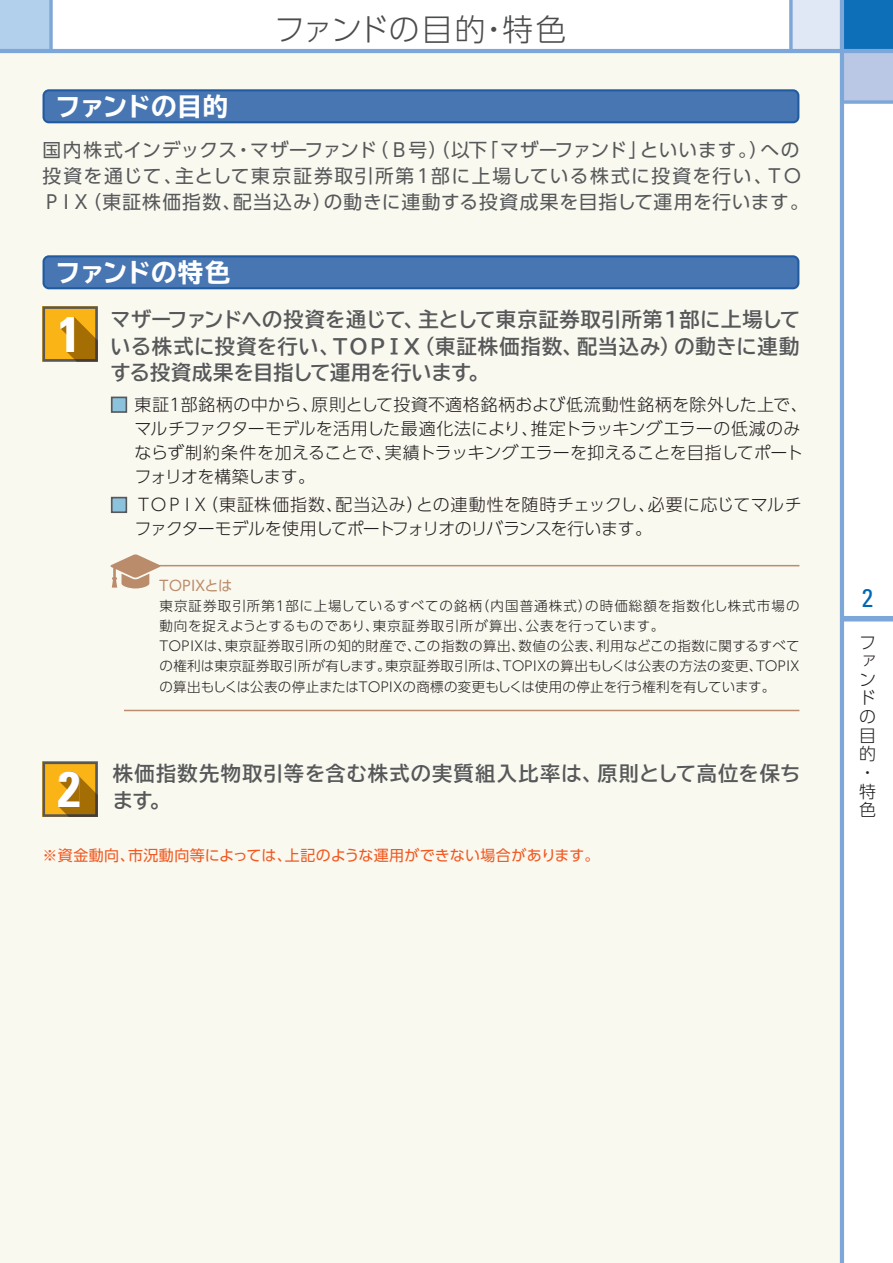
<style>
.page{position:relative;width:893px;height:1263px;background:#fff}
.page>*{position:absolute;margin:0;border:0;box-sizing:border-box;transform-origin:0 0}
.t1{font:700 condensed 49.95px "Univers";color:#fff}
.t2{font:300 30.75px "UD Shin Go Pro";letter-spacing:.005em;color:#4b4c4d}
.t3{font:700 expanded 25.5px "TBUD Go Std";letter-spacing:-.025em;color:#fff}
.t4{font:condensed 25.5px "Univers";color:#0166b3}
.t5{font:700 20.25px/26.7px "TBUD Go Std";letter-spacing:.035em;color:#57585a;text-align:justify}
.t6{font:18.75px/26.2px "UD Shin Go Pro";letter-spacing:.045em;color:#57585a}
.t7{font:300 16.95px/18.6px "UD Shin Go Pro";letter-spacing:-.01em;color:#231f20}
.t8{font:15px "UD Shin Go Pro";letter-spacing:.025em;color:#f15921}
.t9{font:14.25px "UD Shin Go Pro";letter-spacing:-.21em;color:#ba8c6b}
.t10{font:300 13.5px/20.2px "UD Shin Go Pro";letter-spacing:.03em;color:#231f20}
.s1{color:#8cc2db}
</style>
<div class="page">
<div style="left:0;top:0;width:51px;height:51px;background:#b2cfeb"></div>
<div style="left:842px;top:0;width:51px;height:51px;background:#0c6fb8"></div>
<div style="left:842px;top:51px;width:51px;height:51px;background:#bac8e6"></div>
<div style="left:791px;top:0;width:51px;height:51px;background:#e1e8f5"></div>
<div style="left:842px;top:616px;width:51px;height:5px;background:#7ca7d8"></div>
<div style="left:0;top:51px;width:842px;height:1212px;background:#faf9f0"></div>
<hr style="left:840px;top:0;width:4px;height:1263px;background:#7ca7d8">
<hr style="left:0;top:49px;width:893px;height:4px;background:#7ca7d8">
<svg style="left:844px;top:100px;width:49px;height:4px"></svg>
<svg style="left:49px;top:0;width:4px;height:49px"></svg>
<svg style="left:789px;top:0;width:4px;height:49px"></svg>
<div style="left:111px;top:397px;width:16px;height:16px;border:2px solid #57585a"></div>
<div style="left:111px;top:497px;width:16px;height:16px;border:2px solid #57585a"></div>
<svg style="left:43px;top:89px;width:756px;height:34px;background:#4474b0"></svg>
<svg style="left:43px;top:255px;width:756px;height:34px;background:#4474b0"></svg>
<svg style="left:43px;top:306px;width:55px;height:56px;background:#c8911b"></svg>
<svg style="left:43px;top:761px;width:55px;height:56px;background:#be8e28"></svg>
<hr style="left:124px;top:565px;width:675px;height:1px;background:#ba8c6b">
<hr style="left:124px;top:710px;width:675px;height:1px;background:#ba8c6b">
<svg style="left:111px;top:554px;width:49px;height:34px"></svg>
<h3 class="t3" style="left:55px;top:92px;width:175px">ファンドの目的</h3>
<h2 class="t2" style="left:274px;top:4px;width:294px">ファンドの目的・特色</h2>
<h3 class="t6" style="left:43px;top:136px;width:768px">国内株式インデックス・マザーファンド（Ｂ号）（以下「マザーファンド」といいます。）への投資を通じて、主として東京証券取引所第１部に上場している株式に投資を行い、ＴＯ<br>ＰＩＸ（東証株価指数、配当込み）の動きに連動する投資成果を目指して運用を行います。</h3>
<h3 class="t3" style="left:55px;top:258px;width:177px">ファンドの特色</h3>
<h1 class="t1" style="left:58px;top:303px;width:24px">1</h1>
<h3 class="t5" style="left:111px;top:306px;width:691px">マザーファンドへの投資を通じて、主として東京証券取引所第１部に上場している株式に投資を行い、ＴＯＰＩＸ（東証株価指数、配当込み）の動きに連動する投資成果を目指して運用を行います。</h3>
<p class="t7" style="left:135px;top:392px;width:675px;line-height:24px;text-indent:-24px"><span class="s1">■</span> 東証１部銘柄の中から、原則として投資不適格銘柄および低流動性銘柄を除外した上で、マルチファクターモデルを活用した最適化法により、推定トラッキングエラーの低減のみならず制約条件を加えることで、実績トラッキングエラーを抑えることを目指してポートフォリオを構築します。</p>
<p class="t7" style="left:135px;top:492px;width:669px;line-height:24px;text-indent:-24px"><span class="s1">■</span> ＴＯＰＩＸ（東証株価指数、配当込み）との連動性を随時チェックし、必要に応じてマルチファクターモデルを使用してポートフォリオのリバランスを行います。</p>
<h1 class="t1" style="left:58px;top:758px;width:24px">2</h1>
<p class="t9" style="left:157px;top:574px;width:77px">ＴＯＰＩＸとは</p>
<p class="t10" style="left:157px;top:595px;width:646px">東京証券取引所第１部に上場しているすべての銘柄（内国普通株式）の時価総額を指数化し株式市場の動向を捉えようとするものであり、東京証券取引所が算出、公表を行っています。<br>ＴＯＰＩＸは、東京証券取引所の知的財産で、この指数の算出、数値の公表、利用などこの指数に関するすべての権利は東京証券取引所が有します。東京証券取引所は、ＴＯＰＩＸの算出もしくは公表の方法の変更、ＴＯＰＩＸの算出もしくは公表の停止またはＴＯＰＩＸの商標の変更もしくは使用の停止を行う権利を有しています。</p>
<h3 class="t5" style="left:113px;top:760px;width:689px">株価指数先物取引等を含む株式の実質組入比率は、原則として高位を保ちます。</h3>
<p class="t8" style="left:43px;top:843px;width:558px">※資金動向、市況動向等によっては、上記のような運用ができない場合があります。</p>
<h3 class="t4" style="left:862px;top:582px;width:13px">2</h3>
<p class="t7" style="left:859px;top:632px;width:18px">ファンドの目的・特色</p>
</div>
